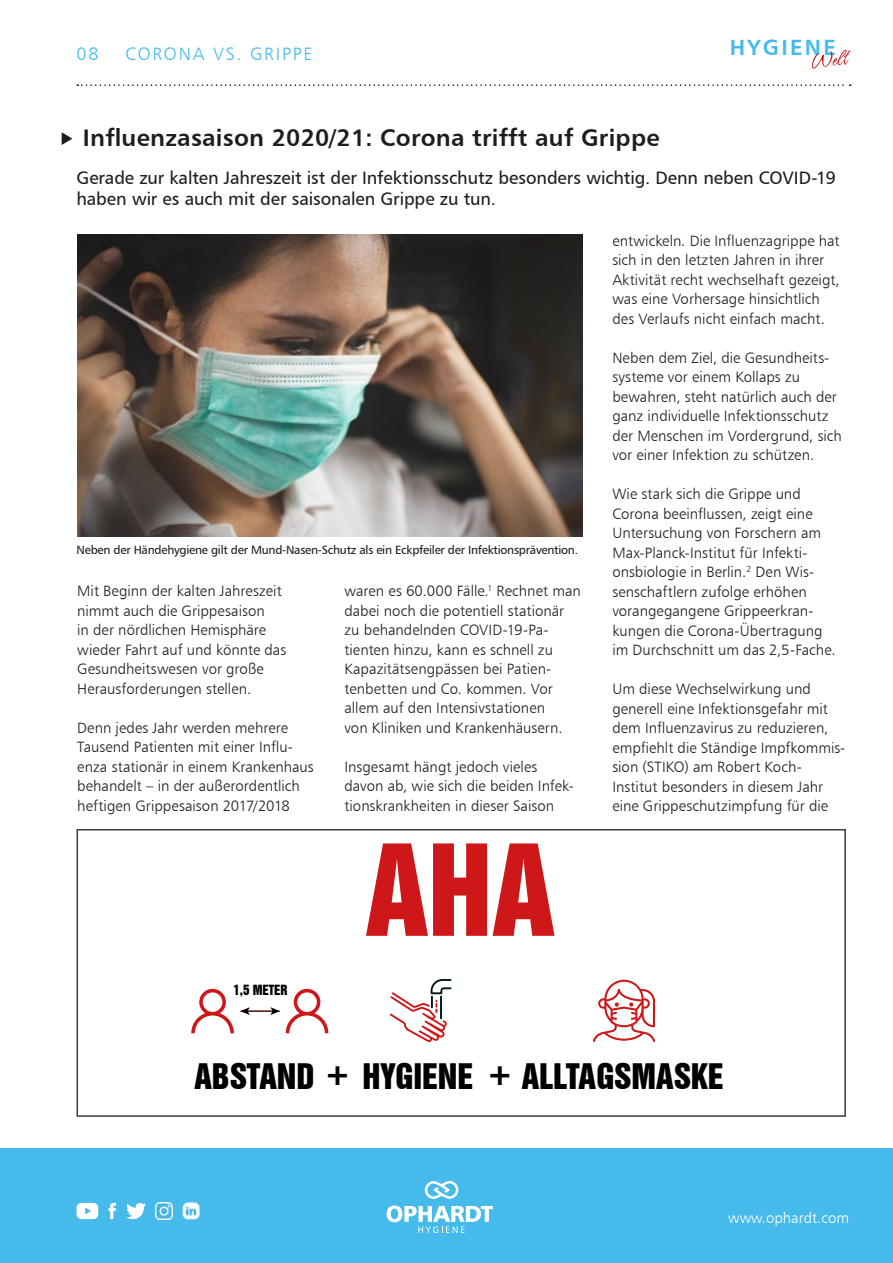
<style>
.page{position:relative;width:893px;height:1263px;background:#fff}
.page>*{position:absolute;margin:0;border:0;box-sizing:border-box;transform-origin:0 0}
.t1{font:32.25px "Swiss 921 BT Regular A";color:#000}
.t2{font:24px "Humanist 777 BT Bold B";letter-spacing:.01em;color:#1d1d1b}
.t3{font:22.05px "Humanist 777 BT Bold B";letter-spacing:.1em;color:#45baeb}
.t4{font:18px/21.6px "Humanist 777 BT Roman B";letter-spacing:-.005em;color:#1d1d1b}
.t5{font:18px "Humanist 777 BT Light B";letter-spacing:.1em;color:#45baeb}
.t6{font:15px/19.5px "Humanist 777 BT Light B";color:#1d1d1b}
.t7{font:15px "Humanist 777 BT Light B";color:#fff}
.t8{font:12.9px "Swiss 921 BT Regular A";color:#000}
.t9{font:12px "Humanist 777 BT Roman B";letter-spacing:-.02em;color:#1d1d1b}
</style>
<div class="page">
<div style="left:0;top:1148px;width:893px;height:115px;background:#45baeb"></div>
<svg style="left:425px;top:1181px;width:33px;height:18px"></svg>
<svg style="left:387px;top:1205px;width:106px;height:28px"></svg>
<svg style="left:77px;top:1203px;width:21px;height:16px"></svg>
<svg style="left:126px;top:1203px;width:20px;height:17px"></svg>
<svg style="left:108px;top:1203px;width:8px;height:16px"></svg>
<img style="left:156px;top:1203px;width:17px;height:16px">
<img style="left:183px;top:1203px;width:17px;height:16px">
<svg style="left:811px;top:50px;width:39px;height:19px"></svg>
<svg style="left:77px;top:84px;width:774px;height:2px"></svg>
<svg style="left:62px;top:132px;width:10px;height:13px"></svg>
<svg style="left:366px;top:843px;width:121px;height:93px"></svg>
<svg style="left:493px;top:843px;width:61px;height:93px"></svg>
<svg style="left:191px;top:989px;width:43px;height:44px"></svg>
<svg style="left:286px;top:989px;width:42px;height:44px"></svg>
<svg style="left:240px;top:1007px;width:40px;height:8px"></svg>
<svg style="left:390px;top:979px;width:61px;height:63px"></svg>
<svg style="left:593px;top:980px;width:62px;height:62px"></svg>
<img style="left:77px;top:235px;width:506px;height:301px">
<div style="left:77px;top:829px;width:769px;height:288px;border:2px solid #3c3c3b"></div>
<p class="t5" style="left:77px;top:42px;width:23px">08</p>
<p class="t5" style="left:125px;top:42px;width:189px">CORONA VS. GRIPPE</p>
<h3 class="t3" style="left:730px;top:34px;width:108px">HYGIENE</h3>
<h2 class="t2" style="left:83px;top:122px;width:578px">Influenzasaison 2020/21: Corona trifft auf Grippe</h2>
<p class="t4" style="left:77px;top:166px;width:761px">Gerade zur kalten Jahreszeit ist der Infektionsschutz besonders wichtig. Denn neben COVID-19 haben wir es auch mit der saisonalen Grippe zu tun.</p>
<p class="t9" style="left:77px;top:542px;width:503px">Neben der Händehygiene gilt der Mund-Nasen-Schutz als ein Eckpfeiler der Infektionsprävention.</p>
<p class="t6" style="left:77px;top:581px;width:210px">Mit Beginn der kalten Jahreszeit nimmt auch die Grippesaison<br>in der nördlichen Hemisphäre wieder Fahrt auf und könnte das<br>Gesundheitswesen vor große<br>Herausforderungen stellen.</p>
<p class="t6" style="left:77px;top:718px;width:238px">Denn jedes Jahr werden mehrere Tausend Patienten mit einer Influ&shy;enza stationär in einem Krankenhaus behandelt – in der außerordentlich heftigen Grippesaison 2017/2018</p>
<p class="t6" style="left:344px;top:581px;width:238px">waren es 60.000 Fälle.<sup>1</sup> Rechnet man dabei noch die potentiell stationär zu behandelnden COVID-19-Pa&shy;tienten hinzu, kann es schnell zu Kapazitätsengpässen bei Patien&shy;tenbetten und Co. kommen. Vor allem auf den Intensivstationen<br>von Kliniken und Krankenhäusern.</p>
<p class="t6" style="left:344px;top:757px;width:231px">Insgesamt hängt jedoch vieles davon ab, wie sich die beiden Infek&shy;tionskrankheiten in dieser Saison</p>
<p class="t6" style="left:612px;top:230px;width:229px">entwickeln. Die Influenzagrippe hat sich in den letzten Jahren in ihrer Aktivität recht wechselhaft gezeigt, was eine Vorhersage hinsichtlich des Verlaufs nicht einfach macht.</p>
<p class="t6" style="left:612px;top:347px;width:231px">Neben dem Ziel, die Gesundheits&shy;systeme vor einem Kollaps zu bewahren, steht natürlich auch der ganz individuelle Infektionsschutz der Menschen im Vordergrund, sich vor einer Infektion zu schützen.</p>
<p class="t6" style="left:612px;top:484px;width:225px">Wie stark sich die Grippe und<br>Corona beeinflussen, zeigt eine<br>Untersuchung von Forschern am<br>Max-Planck-Institut für Infekti&shy;onsbiologie in Berlin.<sup>2</sup> Den Wis&shy;senschaftlern zufolge erhöhen vorangegangene Grippeerkran&shy;kungen die Corona-Übertragung im Durchschnitt um das 2,5-Fache.</p>
<p class="t6" style="left:612px;top:679px;width:235px">Um diese Wechselwirkung und generell eine Infektionsgefahr mit dem Influenzavirus zu reduzieren, empfiehlt die Ständige Impfkommis&shy;sion (STIKO) am Robert Koch-Institut besonders in diesem Jahr eine Grippeschutzimpfung für die</p>
<p class="t8" style="left:233px;top:981px;width:56px">1,5 METER</p>
<h1 class="t1" style="left:195px;top:1055px;width:121px">ABSTAND</h1>
<h1 class="t1" style="left:363px;top:1055px;width:112px">HYGIENE</h1>
<h1 class="t1" style="left:522px;top:1055px;width:203px">ALLTAGSMASKE</h1>
<h1 class="t1" style="left:324px;top:1051px;width:28px">+</h1>
<h1 class="t1" style="left:486px;top:1051px;width:28px">+</h1>
<p class="t7" style="left:728px;top:1208px;width:122px">www.ophardt.com</p>
</div>
